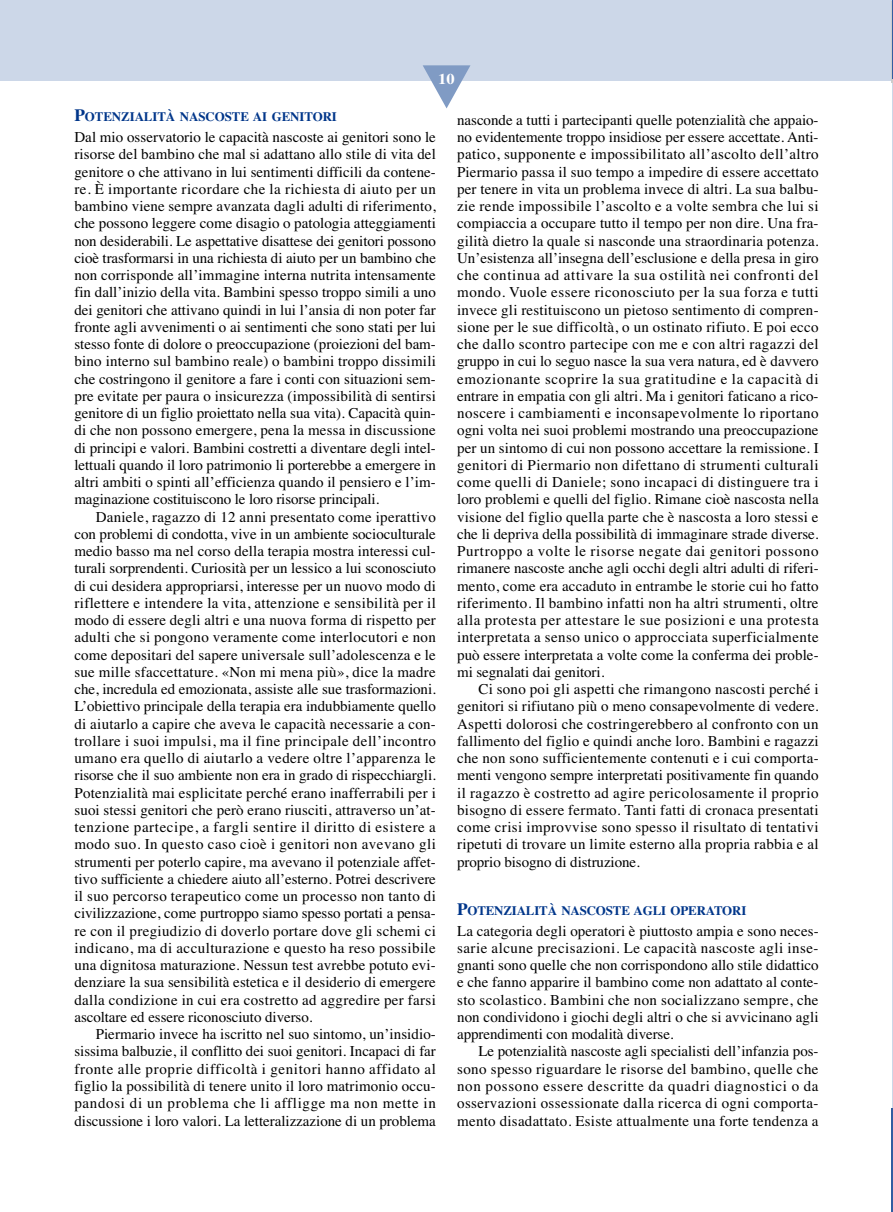
<style>
.page{position:relative;width:893px;height:1212px;background:#fff}
.page>*{position:absolute;margin:0;border:0;box-sizing:border-box;transform-origin:0 0}
.t1{font:15px/17.2px "Times";color:#000;text-align:justify}
.t2{font:700 15px "Times";color:#fff;scale:1.1 1}
.t3{font:700 12.9px "Times";letter-spacing:-.015em;color:#00368a}
.s1{font-size:17.25px}
</style>
<div class="page">
<div style="left:0;top:0;width:893px;height:81px;background:#ccd7e8"></div>
<svg style="left:423px;top:65px;width:47px;height:43px"></svg>
<hr style="left:892px;top:0;width:1px;height:1211px;background:#ccd7e8">
<hr style="left:891px;top:2px;width:2px;height:81px;background:#ccc">
<hr style="left:892px;top:0;width:1px;height:79px;background:#335ea1">
<hr style="left:891px;top:1108px;width:2px;height:104px;background:#335ea1">
<p class="t2" style="left:438px;top:74px;width:16px">10</p>
<p class="t3" style="left:74px;top:112px;width:264px"><span class="s1">P</span>OTENZIALITÀ NASCOSTE AI GENITORI</p>
<p class="t1" style="left:74px;top:130px;width:363px">Dal mio osservatorio le capacità nascoste ai genitori sono le risorse del bambino che mal si adattano allo stile di vita del genitore o che attivano in lui sentimenti difficili da contene&shy;re. È importante ricordare che la richiesta di aiuto per un bambino viene sempre avanzata dagli adulti di riferimento, che possono leggere come disagio o patologia atteggiamenti non desiderabili. Le aspettative disattese dei genitori possono cioè trasformarsi in una richiesta di aiuto per un bambino che non corrisponde all’immagine interna nutrita intensamente fin dall’inizio della vita. Bambini spesso troppo simili a uno dei genitori che attivano quindi in lui l’ansia di non poter far fronte agli avvenimenti o ai sentimenti che sono stati per lui stesso fonte di dolore o preoccupazione (proiezioni del bam&shy;bino interno sul bambino reale) o bambini troppo dissimili che costringono il genitore a fare i conti con situazioni sem&shy;pre evitate per paura o insicurezza (impossibilità di sentirsi genitore di un figlio proiettato nella sua vita). Capacità quin&shy;di che non possono emergere, pena la messa in discussione di principi e valori. Bambini costretti a diventare degli intel&shy;lettuali quando il loro patrimonio li porterebbe a emergere in altri ambiti o spinti all’efficienza quando il pensiero e l’im&shy;maginazione costituiscono le loro risorse principali.</p>
<p class="t1" style="left:74px;top:509px;width:363px;text-indent:21px">Daniele, ragazzo di 12 anni presentato come iperattivo con problemi di condotta, vive in un ambiente socioculturale medio basso ma nel corso della terapia mostra interessi cul&shy;turali sorprendenti. Curiosità per un lessico a lui sconosciuto di cui desidera appropriarsi, interesse per un nuovo modo di riflettere e intendere la vita, attenzione e sensibilità per il modo di essere degli altri e una nuova forma di rispetto per adulti che si pongono veramente come interlocutori e non come depositari del sapere universale sull’adolescenza e le sue mille sfaccettature. «Non mi mena più», dice la madre che, incredula ed emozionata, assiste alle sue trasformazioni.<br>L’obiettivo principale della terapia era indubbiamente quello di aiutarlo a capire che aveva le capacità necessarie a con&shy;trollare i suoi impulsi, ma il fine principale dell’incontro umano era quello di aiutarlo a vedere oltre l’apparenza le risorse che il suo ambiente non era in grado di rispecchiargli.<br>Potenzialità mai esplicitate perché erano inafferrabili per i suoi stessi genitori che però erano riusciti, attraverso un’at&shy;tenzione partecipe, a fargli sentire il diritto di esistere a modo suo. In questo caso cioè i genitori non avevano gli strumenti per poterlo capire, ma avevano il potenziale affet&shy;tivo sufficiente a chiedere aiuto all’esterno. Potrei descrivere il suo percorso terapeutico come un processo non tanto di civilizzazione, come purtroppo siamo spesso portati a pensa&shy;re con il pregiudizio di doverlo portare dove gli schemi ci indicano, ma di acculturazione e questo ha reso possibile una dignitosa maturazione. Nessun test avrebbe potuto evi&shy;denziare la sua sensibilità estetica e il desiderio di emergere dalla condizione in cui era costretto ad aggredire per farsi ascoltare ed essere riconosciuto diverso.</p>
<p class="t1" style="left:74px;top:1027px;width:363px;text-indent:21px">Piermario invece ha iscritto nel suo sintomo, un’insidio&shy;sissima balbuzie, il conflitto dei suoi genitori. Incapaci di far fronte alle proprie difficoltà i genitori hanno affidato al figlio la possibilità di tenere unito il loro matrimonio occu&shy;pandosi di un problema che li affligge ma non mette in discussione i loro valori. La letteralizzazione di un problema</p>
<p class="t1" style="left:457px;top:113px;width:363px">nasconde a tutti i partecipanti quelle potenzialità che appaio&shy;no evidentemente troppo insidiose per essere accettate. Anti&shy;patico, supponente e impossibilitato all’ascolto dell’altro Piermario passa il suo tempo a impedire di essere accettato per tenere in vita un problema invece di altri. La sua balbu&shy;zie rende impossibile l’ascolto e a volte sembra che lui si compiaccia a occupare tutto il tempo per non dire. Una fra&shy;gilità dietro la quale si nasconde una straordinaria potenza.<br>Un’esistenza all’insegna dell’esclusione e della presa in giro che continua ad attivare la sua ostilità nei confronti del mondo. Vuole essere riconosciuto per la sua forza e tutti invece gli restituiscono un pietoso sentimento di compren&shy;sione per le sue difficoltà, o un ostinato rifiuto. E poi ecco che dallo scontro partecipe con me e con altri ragazzi del gruppo in cui lo seguo nasce la sua vera natura, ed è davvero emozionante scoprire la sua gratitudine e la capacità di entrare in empatia con gli altri. Ma i genitori faticano a rico&shy;noscere i cambiamenti e inconsapevolmente lo riportano ogni volta nei suoi problemi mostrando una preoccupazione per un sintomo di cui non possono accettare la remissione. I genitori di Piermario non difettano di strumenti culturali come quelli di Daniele; sono incapaci di distinguere tra i loro problemi e quelli del figlio. Rimane cioè nascosta nella visione del figlio quella parte che è nascosta a loro stessi e che li depriva della possibilità di immaginare strade diverse.<br>Purtroppo a volte le risorse negate dai genitori possono rimanere nascoste anche agli occhi degli altri adulti di riferi&shy;mento, come era accaduto in entrambe le storie cui ho fatto riferimento. Il bambino infatti non ha altri strumenti, oltre alla protesta per attestare le sue posizioni e una protesta interpretata a senso unico o approcciata superficialmente può essere interpretata a volte come la conferma dei proble&shy;mi segnalati dai genitori.</p>
<p class="t1" style="left:457px;top:682px;width:363px;text-indent:21px">Ci sono poi gli aspetti che rimangono nascosti perché i genitori si rifiutano più o meno consapevolmente di vedere.<br>Aspetti dolorosi che costringerebbero al confronto con un fallimento del figlio e quindi anche loro. Bambini e ragazzi che non sono sufficientemente contenuti e i cui comporta&shy;menti vengono sempre interpretati positivamente fin quando il ragazzo è costretto ad agire pericolosamente il proprio bisogno di essere fermato. Tanti fatti di cronaca presentati come crisi improvvise sono spesso il risultato di tentativi ripetuti di trovare un limite esterno alla propria rabbia e al proprio bisogno di distruzione.</p>
<p class="t3" style="left:457px;top:906px;width:291px"><span class="s1">P</span>OTENZIALITÀ NASCOSTE AGLI OPERATORI</p>
<p class="t1" style="left:457px;top:923px;width:363px">La categoria degli operatori è piuttosto ampia e sono neces&shy;sarie alcune precisazioni. Le capacità nascoste agli inse&shy;gnanti sono quelle che non corrispondono allo stile didattico e che fanno apparire il bambino come non adattato al conte&shy;sto scolastico. Bambini che non socializzano sempre, che non condividono i giochi degli altri o che si avvicinano agli apprendimenti con modalità diverse.</p>
<p class="t1" style="left:457px;top:1044px;width:363px;text-indent:21px">Le potenzialità nascoste agli specialisti dell’infanzia pos&shy;sono spesso riguardare le risorse del bambino, quelle che non possono essere descritte da quadri diagnostici o da osservazioni ossessionate dalla ricerca di ogni comporta&shy;mento disadattato. Esiste attualmente una forte tendenza a</p>
</div>
